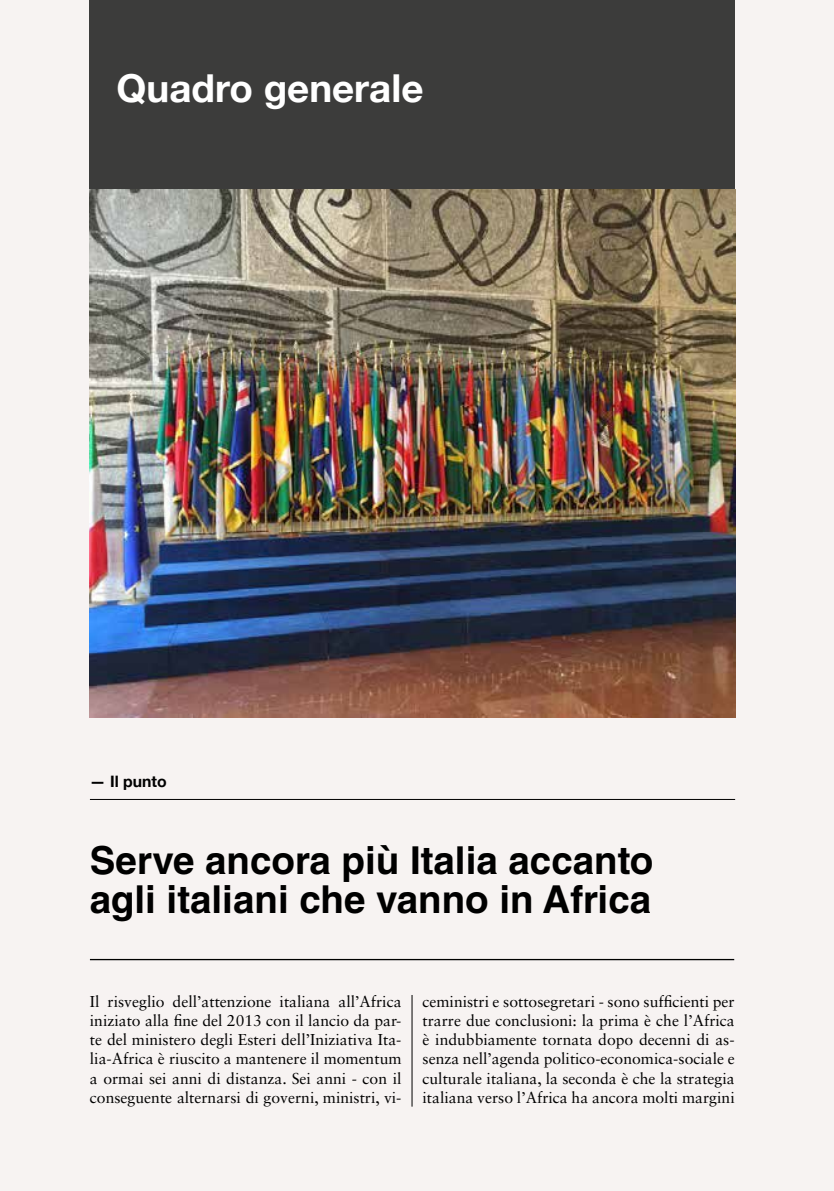
<style>
.page{position:relative;width:834px;height:1191px;background:#fff}
.page>*{position:absolute;margin:0;border:0;box-sizing:border-box;transform-origin:0 0}
.t1{font:700 38.5px/38.5px "Helvetica LT Std";color:#000}
.t2{font:700 38.5px "Helvetica Neue";color:#fff}
.t3{font:15.75px/19.2px "Sabon LT Std";color:#000;text-align:justify}
.t4{font:700 15.75px "Helvetica Neue";color:#000}
</style>
<div class="page">
<div style="left:0;top:0;width:833px;height:1191px;background:#f7f3f2"></div>
<hr style="left:411px;top:995px;width:1px;height:111px;background:#000">
<hr style="left:90px;top:799px;width:645px;height:1px;background:#000">
<hr style="left:90px;top:959px;width:644px;height:1px;background:#000">
<div style="left:89px;top:0;width:646px;height:190px;background:#3c3c3b"></div>
<img style="left:89px;top:190px;width:646px;height:527px">
<h1 class="t2" style="left:117px;top:65px;width:308px">Quadro generale</h1>
<p class="t4" style="left:90px;top:771px;width:78px">— Il punto</p>
<h1 class="t1" style="left:90px;top:840px;width:564px">Serve ancora più Italia accanto agli italiani che vanno in Africa</h1>
<p class="t3" style="left:90px;top:991px;width:313px">Il risveglio dell’attenzione italiana all’Africa iniziato alla fine del 2013 con il lancio da par&shy;te del ministero degli Esteri dell’Iniziativa Ita&shy;lia-Africa è riuscito a mantenere il momentum a ormai sei anni di distanza. Sei anni - con il conseguente alternarsi di governi, ministri, vi-</p>
<p class="t3" style="left:422px;top:991px;width:313px">ceministri e sottosegretari - sono sufficienti per trarre due conclusioni: la prima è che l’Africa è indubbiamente tornata dopo decenni di as&shy;senza nell’agenda politico-economica-sociale e culturale italiana, la seconda è che la strategia italiana verso l’Africa ha ancora molti margini</p>
</div>
